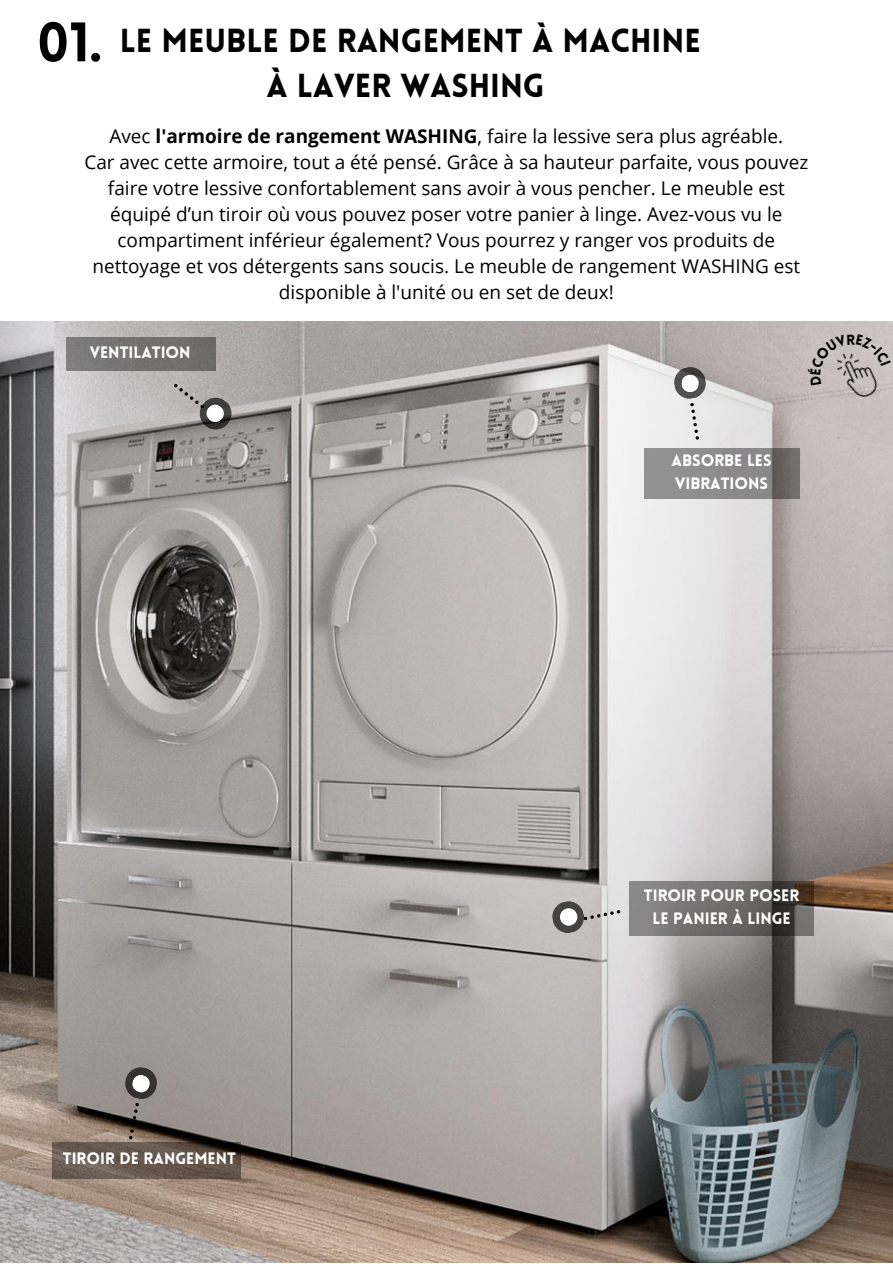
<style>
.page{position:relative;width:893px;height:1264px;background:#fff}
.page>*{position:absolute;margin:0;border:0;box-sizing:border-box;transform-origin:0 0}
.t1{font:900 54.45px "Lovelo";color:#000}
.t2{font:900 32.55px/45px "Lovelo";color:#000;text-align:center}
.t3{font:19.05px/26px "Open Sans";color:#000;text-align:center}
.t4{font:900 16.2px/22.5px "Lovelo";color:#fff;text-align:center}
.s1{font-weight:700}
</style>
<div class="page">
<img style="left:0;top:321px;width:892px;height:941px">
<img style="left:823px;top:386px;width:66px;height:20px">
<svg style="left:550px;top:899px;width:70px;height:35px;background:#a8a5a5"></svg>
<div style="left:560px;top:908px;width:17px;height:17px;background:#fff;border-radius:50%"></div>
<svg style="left:628px;top:881px;width:185px;height:54px;background:#6b6767"></svg>
<svg style="left:124px;top:1065px;width:34px;height:74px;background:#766f6b"></svg>
<svg style="left:52px;top:1142px;width:189px;height:36px;background:#61544a"></svg>
<svg style="left:673px;top:366px;width:34px;height:74px;background:#c1c0c0"></svg>
<svg style="left:643px;top:448px;width:156px;height:51px;background:#888686"></svg>
<svg style="left:173px;top:383px;width:60px;height:48px;background:#999594"></svg>
<div style="left:67px;top:337px;width:149px;height:34px;background:linear-gradient(to right,#7d7c7d,#6c6968)"></div>
<svg style="left:807px;top:334px;width:83px;height:52px;background:#c2b8b7"></svg>
<h1 class="t1" style="left:37px;top:20px;width:67px">01.</h1>
<h2 class="t2" style="left:120px;top:22px;width:582px">LE MEUBLE DE RANGEMENT À MACHINE<br>À LAVER WASHING</h2>
<p class="t3" style="left:84px;top:122px;width:725px">Avec <span class="s1">l'armoire de rangement WASHING</span>, faire la lessive sera plus agréable.<br>Car avec cette armoire, tout a été pensé. Grâce à sa hauteur parfaite, vous pouvez faire votre lessive confortablement sans avoir à vous pencher. Le meuble est équipé d’un tiroir où vous pouvez poser votre panier à linge. Avez-vous vu le compartiment inférieur également? Vous pourrez y ranger vos produits de nettoyage et vos détergents sans soucis. Le meuble de rangement WASHING est disponible à l'unité ou en set de deux!</p>
<p class="t4" style="left:90px;top:343px;width:102px">VENTILATION</p>
<p class="t4" style="left:63px;top:1148px;width:174px">TIROIR DE RANGEMENT</p>
<p class="t4" style="left:671px;top:450px;width:101px;text-align:left">ABSORBE LES<br>VIBRATIONS</p>
<p class="t4" style="left:644px;top:885px;width:157px">TIROIR POUR POSER<br>LE PANIER À LINGE</p>
</div>
